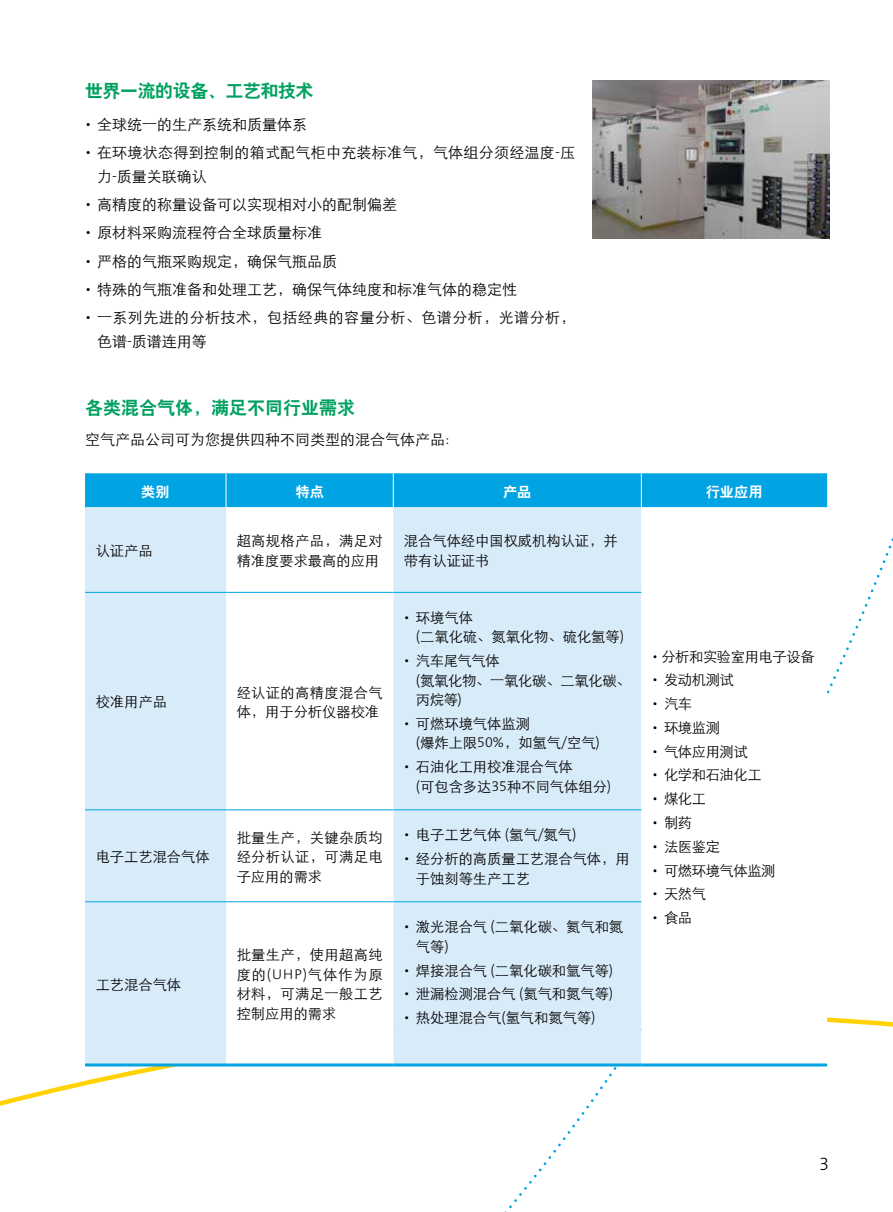
<style>
.page{position:relative;width:893px;height:1212px;background:#fff}
.page>*{position:absolute;margin:0;border:0;box-sizing:border-box;transform-origin:0 0}
.t1{font:18px "H Yb 2 gj";color:#00a160}
.t2{font:18px "H Yb 2 gj";letter-spacing:-.025em;color:#00a160}
.t3{font:300 18px "The Sans Os F";color:#000}
.t4{font:15px "ST Xihei";color:#000}
.t5{font:15px/24px "ST Xihei";letter-spacing:.02em;color:#000}
.t6{font:15px/24px "ST Xihei";letter-spacing:.03em;color:#000}
.t7{font:14.25px/19.5px "ST Xihei";color:#000}
.t8{font:14.25px "ST Xihei";letter-spacing:-.025em;color:#000}
.t9{font:14.25px/19.5px "ST Xihei";letter-spacing:.025em;color:#000}
.t10{font:14.25px "H Yb 2 gj";color:#fff}
.s1{font-family:"The Serif HP3 Lig"}
.s2{font-family:"The Sans Os F";font-weight:300}
</style>
<div class="page">
<svg style="left:0;top:1017px;width:893px;height:195px"></svg>
<div style="left:85px;top:473px;width:742px;height:34px;background:#00a4e3"></div>
<div style="left:85px;top:507px;width:141px;height:556px;background:#d8ebf9"></div>
<svg style="left:226px;top:507px;width:601px;height:556px"></svg>
<hr style="left:226px;top:473px;width:1px;height:34px;background:#fff">
<hr style="left:393px;top:473px;width:1px;height:34px;background:#fff">
<hr style="left:641px;top:473px;width:1px;height:34px;background:#fff">
<hr style="left:85px;top:592px;width:141px;height:1px;background:#00a4e3">
<hr style="left:226px;top:592px;width:167px;height:1px;background:#00a4e3">
<hr style="left:393px;top:592px;width:248px;height:1px;background:#00a4e3">
<hr style="left:85px;top:809px;width:141px;height:1px;background:#00a4e3">
<hr style="left:226px;top:809px;width:167px;height:1px;background:#00a4e3">
<hr style="left:393px;top:809px;width:248px;height:1px;background:#00a4e3">
<hr style="left:85px;top:901px;width:141px;height:1px;background:#00a4e3">
<hr style="left:226px;top:901px;width:167px;height:1px;background:#00a4e3">
<hr style="left:393px;top:901px;width:248px;height:1px;background:#00a4e3">
<hr style="left:85px;top:1063px;width:141px;height:3px;background:#00a4e3">
<hr style="left:226px;top:1063px;width:167px;height:3px;background:#00a4e3">
<hr style="left:393px;top:1063px;width:248px;height:3px;background:#00a4e3">
<hr style="left:641px;top:1063px;width:186px;height:3px;background:#00a4e3">
<img style="left:592px;top:81px;width:237px;height:157px">
<p class="t2" style="left:85px;top:82px;width:230px">世界一流的设备、工艺和技术</p>
<p class="t4" style="left:85px;top:113px;width:223px"><span class="s1">•</span> 全球统一的生产系统和质量体系</p>
<p class="t5" style="left:97px;top:139px;width:480px;text-indent:-12px"><span class="s1">•</span> 在环境状态得到控制的箱式配气柜中充装标准气，气体组分须经温度<span class="s1">-</span>压力<span class="s1">-</span>质量关联确认</p>
<p class="t4" style="left:85px;top:193px;width:314px"><span class="s1">•</span> 高精度的称量设备可以实现相对小的配制偏差</p>
<p class="t4" style="left:85px;top:221px;width:239px"><span class="s1">•</span> 原材料采购流程符合全球质量标准</p>
<p class="t4" style="left:85px;top:250px;width:254px"><span class="s1">•</span> 严格的气瓶采购规定，确保气瓶品质</p>
<p class="t4" style="left:85px;top:278px;width:434px"><span class="s1">•</span> 特殊的气瓶准备和处理工艺，确保气体纯度和标准气体的稳定性</p>
<p class="t6" style="left:97px;top:304px;width:480px;text-indent:-12px"><span class="s1">•</span> 一系列先进的分析技术，包括经典的容量分析、色谱分析，光谱分析，色谱<span class="s1">-</span>质谱连用等</p>
<p class="t1" style="left:85px;top:398px;width:271px">各类混合气体，满足不同行业需求</p>
<p class="t4" style="left:85px;top:428px;width:366px">空气产品公司可为您提供四种不同类型的混合气体产品<span class="s2">:</span></p>
<p class="t10" style="left:141px;top:484px;width:30px">类别</p>
<p class="t10" style="left:295px;top:484px;width:30px">特点</p>
<p class="t10" style="left:503px;top:484px;width:30px">产品</p>
<p class="t10" style="left:706px;top:484px;width:58px">行业应用</p>
<p class="t7" style="left:96px;top:540px;width:58px">认证产品</p>
<p class="t7" style="left:237px;top:530px;width:147px">超高规格产品，满足对精准度要求最高的应用</p>
<p class="t7" style="left:404px;top:530px;width:215px">混合气体经中国权威机构认证，并带有认证证书</p>
<p class="t7" style="left:96px;top:691px;width:73px">校准用产品</p>
<p class="t9" style="left:237px;top:681px;width:147px">经认证的高精度混合气体，用于分析仪器校准</p>
<p class="t7" style="left:416px;top:607px;width:210px;text-indent:-12px"><span class="s1">•</span> 环境气体<br><span class="s1">(</span>二氧化硫、氮氧化物、硫化氢等<span class="s1">)</span></p>
<p class="t7" style="left:416px;top:650px;width:216px;text-indent:-12px"><span class="s1">•</span> 汽车尾气气体<br><span class="s1">(</span>氮氧化物、一氧化碳、二氧化碳、丙烷等<span class="s1">)</span></p>
<p class="t7" style="left:416px;top:713px;width:185px;text-indent:-12px"><span class="s1">•</span> 可燃环境气体监测<br><span class="s1">(</span>爆炸上限<span class="s1">50%</span>，如氢气<span class="s1">/</span>空气<span class="s1">)</span></p>
<p class="t7" style="left:416px;top:756px;width:197px;text-indent:-12px"><span class="s1">•</span> 石油化工用校准混合气体<br><span class="s1">(</span>可包含多达<span class="s1">35</span>种不同气体组分<span class="s1">)</span></p>
<p class="t7" style="left:96px;top:846px;width:115px">电子工艺混合气体</p>
<p class="t7" style="left:96px;top:973px;width:87px">工艺混合气体</p>
<p class="t7" style="left:237px;top:826px;width:147px;text-align:justify">批量生产，关键杂质均经分析认证，可满足电子应用的需求</p>
<p class="t7" style="left:404px;top:824px;width:174px"><span class="s1">•</span> 电子工艺气体 <span class="s1">(</span>氢气<span class="s1">/</span>氮气<span class="s1">)</span></p>
<p class="t7" style="left:416px;top:848px;width:215px;text-indent:-12px"><span class="s1">•</span> 经分析的高质量工艺混合气体，用于蚀刻等生产工艺</p>
<p class="t7" style="left:237px;top:944px;width:148px;text-align:justify">批量生产，使用超高纯度的<span class="s2">(UHP)</span>气体作为原材料，可满足一般工艺控制应用的需求</p>
<p class="t7" style="left:416px;top:916px;width:209px;text-indent:-12px"><span class="s1">•</span> 激光混合气 <span class="s1">(</span>二氧化碳、氦气和氮气等<span class="s1">)</span></p>
<p class="t7" style="left:404px;top:959px;width:211px"><span class="s1">•</span> 焊接混合气 <span class="s1">(</span>二氧化碳和氩气等<span class="s1">)</span></p>
<p class="t7" style="left:404px;top:983px;width:211px"><span class="s1">•</span> 泄漏检测混合气 <span class="s1">(</span>氦气和氮气等<span class="s1">)</span></p>
<p class="t7" style="left:404px;top:1007px;width:193px"><span class="s1">•</span> 热处理混合气<span class="s1">(</span>氢气和氮气等<span class="s1">)</span></p>
<p class="t8" style="left:652px;top:645px;width:164px"><span class="s1">•</span> 分析和实验室用电子设备</p>
<p class="t7" style="left:652px;top:669px;width:83px"><span class="s1">•</span> 发动机测试</p>
<p class="t7" style="left:652px;top:693px;width:42px"><span class="s1">•</span> 汽车</p>
<p class="t7" style="left:652px;top:717px;width:69px"><span class="s1">•</span> 环境监测</p>
<p class="t7" style="left:652px;top:740px;width:97px"><span class="s1">•</span> 气体应用测试</p>
<p class="t8" style="left:652px;top:764px;width:111px"><span class="s1">•</span> 化学和石油化工</p>
<p class="t7" style="left:652px;top:788px;width:56px"><span class="s1">•</span> 煤化工</p>
<p class="t7" style="left:652px;top:812px;width:42px"><span class="s1">•</span> 制药</p>
<p class="t7" style="left:652px;top:835px;width:69px"><span class="s1">•</span> 法医鉴定</p>
<p class="t8" style="left:652px;top:859px;width:125px"><span class="s1">•</span> 可燃环境气体监测</p>
<p class="t7" style="left:652px;top:883px;width:56px"><span class="s1">•</span> 天然气</p>
<p class="t7" style="left:652px;top:907px;width:42px"><span class="s1">•</span> 食品</p>
<p class="t3" style="left:819px;top:1152px;width:11px">3</p>
</div>
